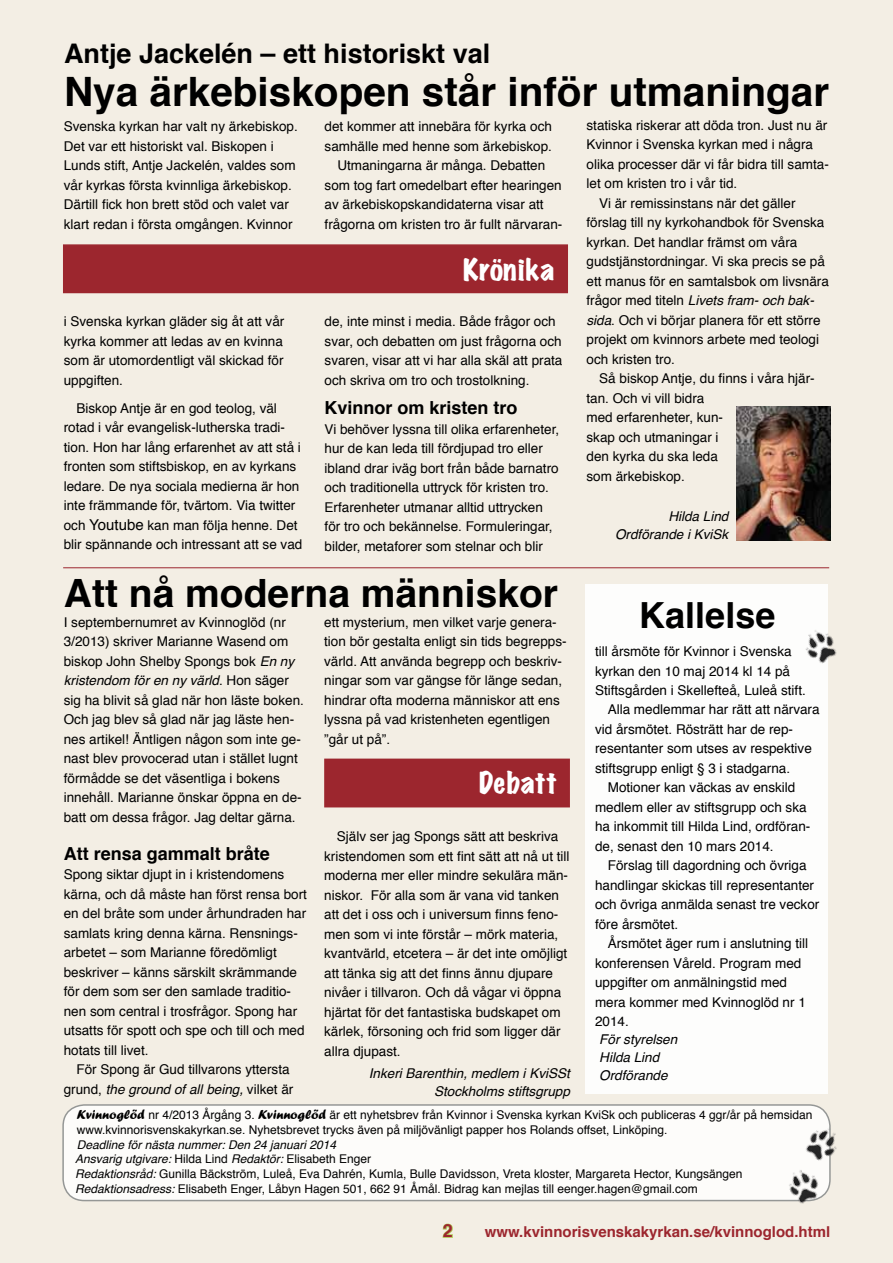
<style>
.page{position:relative;width:893px;height:1263px;background:#f3eee4}
.page>*{position:absolute;margin:0;border:0;box-sizing:border-box;transform-origin:0 0}
.t1{font:700 40.5px "Helvetica";color:#000}
.t2{font:700 39px "Helvetica";color:#000}
.t3{font:700 36px "Helvetica";color:#000}
.t4{font:700 27px "Helvetica";color:#000}
.t5{font:expanded 27px "Marker Felt";letter-spacing:.025em;color:#fff}
.t6{font:700 18px "Helvetica";color:#000}
.t7{font:700 18px "Helvetica";color:#9c262e}
.t8{font:700 15px "Helvetica";color:#9c262e}
.t9{font:13.5px/19.5px "Helvetica";color:#000}
.t10{font:italic 13.5px/18px "Helvetica";color:#000;text-align:right}
.t11{font:12px/15px "Helvetica";color:#000}
.t12{font:italic 12px "Helvetica";color:#000}
.s1{font-size:15px}
.s2{font-style:italic}
.s3{font-style:normal}
.s4{font-family:"Forte";font-size:13.5px}
</style>
<div class="page">
<svg style="left:442px;top:1223px;width:11px;height:15px"></svg>
<div style="left:63px;top:1105px;width:767px;height:95px;background:#fff;border-radius:21px"></div>
<div style="left:62px;top:1104px;width:769px;height:97px;border:2px solid #858888;border-radius:21px"></div>
<img style="left:737px;top:407px;width:93px;height:133px">
<div style="left:324px;top:759px;width:246px;height:48px;background:#9c262e"></div>
<img style="left:805px;top:1116px;width:32px;height:55px">
<img style="left:777px;top:1161px;width:51px;height:43px">
<div style="left:585px;top:584px;width:243px;height:510px;background:#fff"></div>
<img style="left:805px;top:630px;width:32px;height:34px">
<div style="left:63px;top:244px;width:505px;height:49px;background:#9c262e;border:2px solid #9c262e"></div>
<hr style="left:63px;top:567px;width:766px;height:1px;background:#9c262e">
<h3 class="t4" style="left:64px;top:31px;width:428px">Antje Jackelén – ett historiskt val</h3>
<h1 class="t1" style="left:64px;top:59px;width:767px">Nya ärkebiskopen står inför utmaningar</h1>
<p class="t9" style="left:64px;top:117px;width:236px">Svenska kyrkan har valt ny ärkebiskop.<br>Det var ett historiskt val. Biskopen i Lunds stift, Antje Jackelén, valdes som vår kyrkas första kvinnliga ärkebiskop.<br>Därtill fick hon brett stöd och valet var klart redan i första omgången. Kvinnor</p>
<p class="t9" style="left:64px;top:312px;width:222px;text-align:justify">i Svenska kyrkan gläder sig åt att vår kyrka kommer att ledas av en kvinna som är utomordentligt väl skickad för uppgiften.</p>
<p class="t9" style="left:64px;top:398px;width:240px;text-indent:13px">Biskop Antje är en god teolog, väl rotad i vår evangelisk-lutherska tradi&shy;tion. Hon har lång erfarenhet av att stå i fronten som stiftsbiskop, en av kyrkans ledare. De nya sociala medierna är hon inte främmande för, tvärtom. Via twitter och <span class="s1">Youtube</span> kan man följa henne. Det blir spännande och intressant att se vad</p>
<p class="t9" style="left:325px;top:117px;width:229px">det kommer att innebära för kyrka och</p>
<p class="t9" style="left:325px;top:136px;width:229px">samhälle med henne som ärkebiskop.</p>
<p class="t9" style="left:337px;top:156px;width:209px">Utmaningarna är många. Debatten</p>
<p class="t9" style="left:325px;top:175px;width:239px">som tog fart omedelbart efter hearingen</p>
<p class="t9" style="left:325px;top:195px;width:221px">av ärkebiskopskandidaterna visar att</p>
<p class="t9" style="left:325px;top:214px;width:239px">frågorna om kristen tro är fullt närvaran-</p>
<h3 class="t5" style="left:463px;top:250px;width:93px">Krönika</h3>
<p class="t9" style="left:325px;top:312px;width:239px">de, inte minst i media. Både frågor och svar, och debatten om just frågorna och svaren, visar att vi har alla skäl att prata och skriva om tro och trostolkning.</p>
<h3 class="t6" style="left:325px;top:393px;width:195px">Kvinnor om kristen tro</h3>
<p class="t9" style="left:325px;top:420px;width:236px">Vi behöver lyssna till olika erfarenheter, hur de kan leda till fördjupad tro eller ibland drar iväg bort från både barnatro och traditionella uttryck för kristen tro.<br>Erfarenheter utmanar alltid uttrycken för tro och bekännelse. Formuleringar, bilder, metaforer som stelnar och blir</p>
<h2 class="t2" style="left:64px;top:561px;width:496px">Att nå moderna människor</h2>
<p class="t9" style="left:64px;top:612px;width:242px">I septembernumret av Kvinnoglöd (nr 3/2013) skriver Marianne Wasend om biskop John Shelby Spongs bok <span class="s2">En ny kristendom för en ny värld</span>. Hon säger sig ha blivit så glad när hon läste boken.<br>Och jag blev så glad när jag läste hen&shy;nes artikel! Äntligen någon som inte ge&shy;nast blev provocerad utan i stället lugnt förmådde se det väsentliga i bokens innehåll. Marianne önskar öppna en de&shy;batt om dessa frågor. Jag deltar gärna.</p>
<h3 class="t6" style="left:64px;top:839px;width:208px">Att rensa gammalt bråte</h3>
<p class="t9" style="left:64px;top:865px;width:245px">Spong siktar djupt in i kristendomens kärna, och då måste han först rensa bort en del bråte som under århundraden har samlats kring denna kärna. Rensnings&shy;arbetet – som Marianne föredömligt beskriver – känns särskilt skrämmande för dem som ser den samlade traditio&shy;nen som central i trosfrågor. Spong har utsatts för spott och spe och till och med hotats till livet.</p>
<p class="t9" style="left:64px;top:1060px;width:231px;text-align:right">För Spong är Gud tillvarons yttersta grund, <span class="s2">the ground of all being,</span> vilket är</p>
<p class="t9" style="left:324px;top:612px;width:244px">ett mysterium, men vilket varje genera&shy;tion bör gestalta enligt sin tids begrepps&shy;värld. Att använda begrepp och beskriv&shy;ningar som var gängse för länge sedan, hindrar ofta moderna människor att ens lyssna på vad kristenheten egentligen ”går ut på”.</p>
<h3 class="t5" style="left:479px;top:763px;width:79px">Debatt</h3>
<p class="t9" style="left:324px;top:827px;width:247px;text-indent:13px">Själv ser jag Spongs sätt att beskriva kristendomen som ett fint sätt att nå ut till moderna mer eller mindre sekulära män&shy;niskor. För alla som är vana vid tanken att det i oss och i universum finns feno&shy;men som vi inte förstår – mörk materia, kvantvärld, etcetera – är det inte omöjligt att tänka sig att det finns ännu djupare nivåer i tillvaron. Och då vågar vi öppna hjärtat för det fantastiska budskapet om kärlek, försoning och frid som ligger där allra djupast.</p>
<p class="t10" style="left:369px;top:1064px;width:203px">Inkeri Barenthin, medlem i KviSSt<br>Stockholms stiftsgrupp</p>
<p class="t9" style="left:586px;top:116px;width:242px">statiska riskerar att döda tron. Just nu är</p>
<p class="t9" style="left:586px;top:135px;width:228px">Kvinnor i Svenska kyrkan med i några</p>
<p class="t9" style="left:586px;top:155px;width:244px">olika processer där vi får bidra till samta-</p>
<p class="t9" style="left:586px;top:174px;width:152px">let om kristen tro i vår tid.</p>
<p class="t9" style="left:599px;top:194px;width:198px">Vi är remissinstans när det gäller</p>
<p class="t9" style="left:586px;top:213px;width:239px">förslag till ny kyrkohandbok för Svenska</p>
<p class="t9" style="left:586px;top:233px;width:212px">kyrkan. Det handlar främst om våra</p>
<p class="t9" style="left:586px;top:252px;width:240px">gudstjänstordningar. Vi ska precis se på</p>
<p class="t9" style="left:586px;top:272px;width:244px">ett manus för en samtalsbok om livsnära</p>
<p class="t10" style="left:586px;top:292px;width:229px"><span class="s3">frågor med titeln</span> Livets fram- och bak-</p>
<p class="t9" style="left:586px;top:311px;width:236px"><span class="s2">sida</span>. Och vi börjar planera för ett större</p>
<p class="t9" style="left:586px;top:330px;width:234px">projekt om kvinnors arbete med teologi</p>
<p class="t9" style="left:586px;top:350px;width:90px">och kristen tro.</p>
<p class="t9" style="left:599px;top:369px;width:217px">Så biskop Antje, du finns i våra hjär-</p>
<p class="t9" style="left:586px;top:389px;width:119px">tan. Och vi vill bidra</p>
<p class="t9" style="left:586px;top:408px;width:138px">med erfarenheter, kun-</p>
<p class="t9" style="left:586px;top:428px;width:134px">skap och utmaningar i</p>
<p class="t9" style="left:586px;top:447px;width:133px">den kyrka du ska leda</p>
<p class="t9" style="left:586px;top:467px;width:100px">som ärkebiskop.</p>
<p class="t10" style="left:615px;top:507px;width:115px">Hilda Lind<br>Ordförande i KviSk</p>
<h3 class="t3" style="left:639px;top:586px;width:138px">Kallelse</h3>
<p class="t9" style="left:595px;top:642px;width:198px">till årsmöte för Kvinnor i Svenska</p>
<p class="t9" style="left:595px;top:661px;width:197px">kyrkan den 10 maj 2014 kl 14 på</p>
<p class="t9" style="left:595px;top:681px;width:212px">Stiftsgården i Skellefteå, Luleå stift.</p>
<p class="t9" style="left:608px;top:700px;width:213px">Alla medlemmar har rätt att närvara</p>
<p class="t9" style="left:595px;top:720px;width:198px">vid årsmötet. Rösträtt har de rep-</p>
<p class="t9" style="left:595px;top:739px;width:218px">resentanter som utses av respektive</p>
<p class="t9" style="left:595px;top:759px;width:197px">stiftsgrupp enligt § 3 i stadgarna.</p>
<p class="t9" style="left:608px;top:778px;width:189px">Motioner kan väckas av enskild</p>
<p class="t9" style="left:595px;top:798px;width:213px">medlem eller av stiftsgrupp och ska</p>
<p class="t9" style="left:595px;top:817px;width:217px">ha inkommit till Hilda Lind, ordföran-</p>
<p class="t9" style="left:595px;top:837px;width:180px">de, senast den 10 mars 2014.</p>
<p class="t9" style="left:608px;top:856px;width:200px">Förslag till dagordning och övriga</p>
<p class="t9" style="left:595px;top:876px;width:221px">handlingar skickas till representanter</p>
<p class="t9" style="left:595px;top:895px;width:226px">och övriga anmälda senast tre veckor</p>
<p class="t9" style="left:595px;top:915px;width:85px">före årsmötet.</p>
<p class="t9" style="left:608px;top:934px;width:202px">Årsmötet äger rum i anslutning till</p>
<p class="t9" style="left:595px;top:954px;width:208px">konferensen Våreld. Program med</p>
<p class="t9" style="left:595px;top:973px;width:194px">uppgifter om anmälningstid med</p>
<p class="t9" style="left:595px;top:993px;width:212px">mera kommer med Kvinnoglöd nr 1</p>
<p class="t9" style="left:595px;top:1012px;width:35px">2014.</p>
<p class="t10" style="left:599px;top:1031px;width:80px;text-align:left">För styrelsen<br>Hilda Lind<br>Ordförande</p>
<p class="t11" style="left:77px;top:1107px;width:737px"><span class="s4">Kvinnoglöd</span> nr 4/2013 Årgång 3. <span class="s4">Kvinnoglöd</span> är ett nyhetsbrev från Kvinnor i Svenska kyrkan KviSk och publiceras 4 ggr/år på hemsidan www.kvinnorisvenskakyrkan.se. Nyhetsbrevet trycks även på miljövänligt papper hos Rolands offset, Linköping.</p>
<p class="t12" style="left:77px;top:1135px;width:261px">Deadline för nästa nummer: Den 24 januari 2014</p>
<p class="t11" style="left:75px;top:1151px;width:669px"><span class="s2">Ansvarig utgivare:</span> Hilda Lind <span class="s2">Redaktör:</span> Elisabeth Enger<br><span class="s2">Redaktionsråd:</span> Gunilla Bäckström, Luleå, Eva Dahrén, Kumla, Bulle Davidsson, Vreta kloster, Margareta Hector, Kungsängen<br><span class="s2">Redaktionsadress:</span> Elisabeth Enger, Låbyn Hagen 501, 662 91 Åmål. Bidrag kan mejlas till eenger.hagen@gmail.com</p>
<h3 class="t7" style="left:443px;top:1216px;width:12px">2</h3>
<p class="t8" style="left:485px;top:1220px;width:347px">www.kvinnorisvenskakyrkan.se/kvinnoglod.html</p>
</div>
